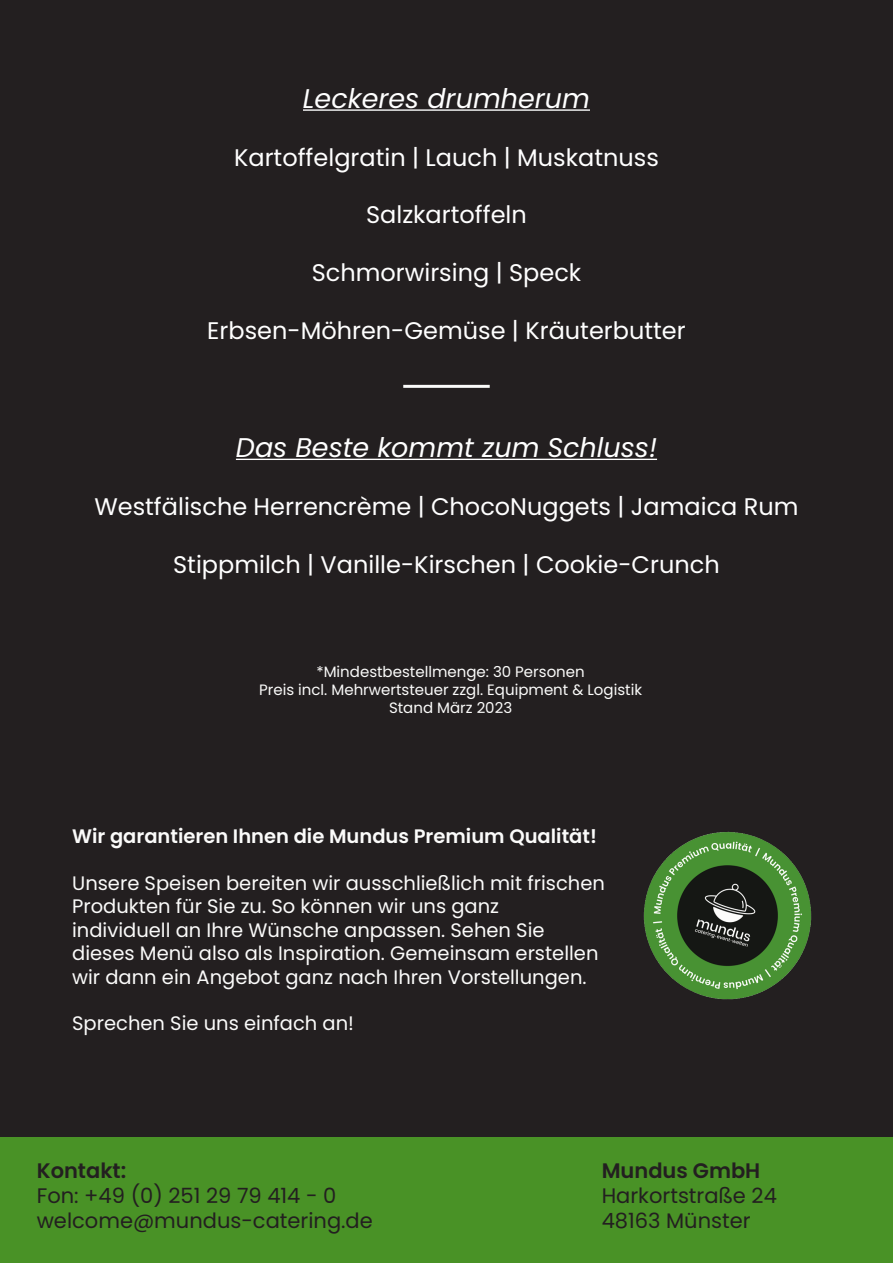
<style>
.page{position:relative;width:893px;height:1263px;background:#fff}
.page>*{position:absolute;margin:0;border:0;box-sizing:border-box;transform-origin:0 0}
.t1{font:italic 27px "Poppins";color:#fff}
.t2{font:24px "Poppins";color:#fff}
.t3{font:21px "Poppins";color:#231f20}
.t4{font:600 21px "Poppins";color:#231f20}
.t5{font:19.5px/23.4px "Poppins";color:#fbfbfa}
.t6{font:600 19.5px "Poppins";color:#fbfbfa}
.t7{font:15px "Poppins";color:#fbfbfa}
</style>
<div class="page">
<div style="left:0;top:0;width:893px;height:1137px;background:#231f20"></div>
<div style="left:0;top:1137px;width:893px;height:126px;background:#499226"></div>
<img style="left:634px;top:823px;width:186px;height:185px">
<hr style="left:303px;top:109px;width:287px;height:2px;background:#fff">
<hr style="left:236px;top:459px;width:421px;height:1px;background:#fff">
<hr style="left:403px;top:385px;width:87px;height:3px;background:#fbfbfa">
<p class="t1" style="left:303px;top:83px;width:288px">Leckeres drumherum</p>
<p class="t2" style="left:234px;top:143px;width:426px">Kartoffelgratin | Lauch | Muskatnuss</p>
<p class="t2" style="left:366px;top:201px;width:162px">Salzkartoffeln</p>
<p class="t2" style="left:312px;top:259px;width:271px">Schmorwirsing | Speck</p>
<p class="t2" style="left:207px;top:316px;width:480px">Erbsen-Möhren-Gemüse | Kräuterbutter</p>
<p class="t1" style="left:236px;top:432px;width:423px">Das Beste kommt zum Schluss!</p>
<p class="t2" style="left:94px;top:493px;width:706px">Westfälische Herrencrème | ChocoNuggets | Jamaica Rum</p>
<p class="t2" style="left:173px;top:550px;width:548px">Stippmilch | Vanille-Kirschen | Cookie-Crunch</p>
<p class="t7" style="left:316px;top:663px;width:270px">*Mindestbestellmenge: 30 Personen</p>
<p class="t7" style="left:259px;top:681px;width:384px">Preis incl. Mehrwertsteuer zzgl. Equipment &amp; Logistik</p>
<p class="t7" style="left:389px;top:699px;width:125px">Stand März 2023</p>
<p class="t6" style="left:72px;top:825px;width:526px">Wir garantieren Ihnen die Mundus Premium Qualität!</p>
<p class="t5" style="left:72px;top:871px;width:534px">Unsere Speisen bereiten wir ausschließlich mit frischen<br>Produkten für Sie zu. So können wir uns ganz</p>
<p class="t5" style="left:72px;top:918px;width:474px">individuell an Ihre Wünsche anpassen. Sehen Sie</p>
<p class="t5" style="left:72px;top:942px;width:528px">dieses Menü also als Inspiration. Gemeinsam erstellen wir dann ein Angebot ganz nach Ihren Vorstellungen.</p>
<p class="t5" style="left:72px;top:1012px;width:283px">Sprechen Sie uns einfach an!</p>
<p class="t4" style="left:37px;top:1158px;width:91px">Kontakt:</p>
<p class="t3" style="left:37px;top:1183px;width:301px">Fon: +49 (0) 251 29 79 414 - 0</p>
<p class="t3" style="left:37px;top:1209px;width:338px">welcome@mundus-catering.de</p>
<p class="t4" style="left:602px;top:1158px;width:160px">Mundus GmbH</p>
<p class="t3" style="left:602px;top:1183px;width:177px">Harkortstraße 24</p>
<p class="t3" style="left:602px;top:1209px;width:150px">48163 Münster</p>
</div>
